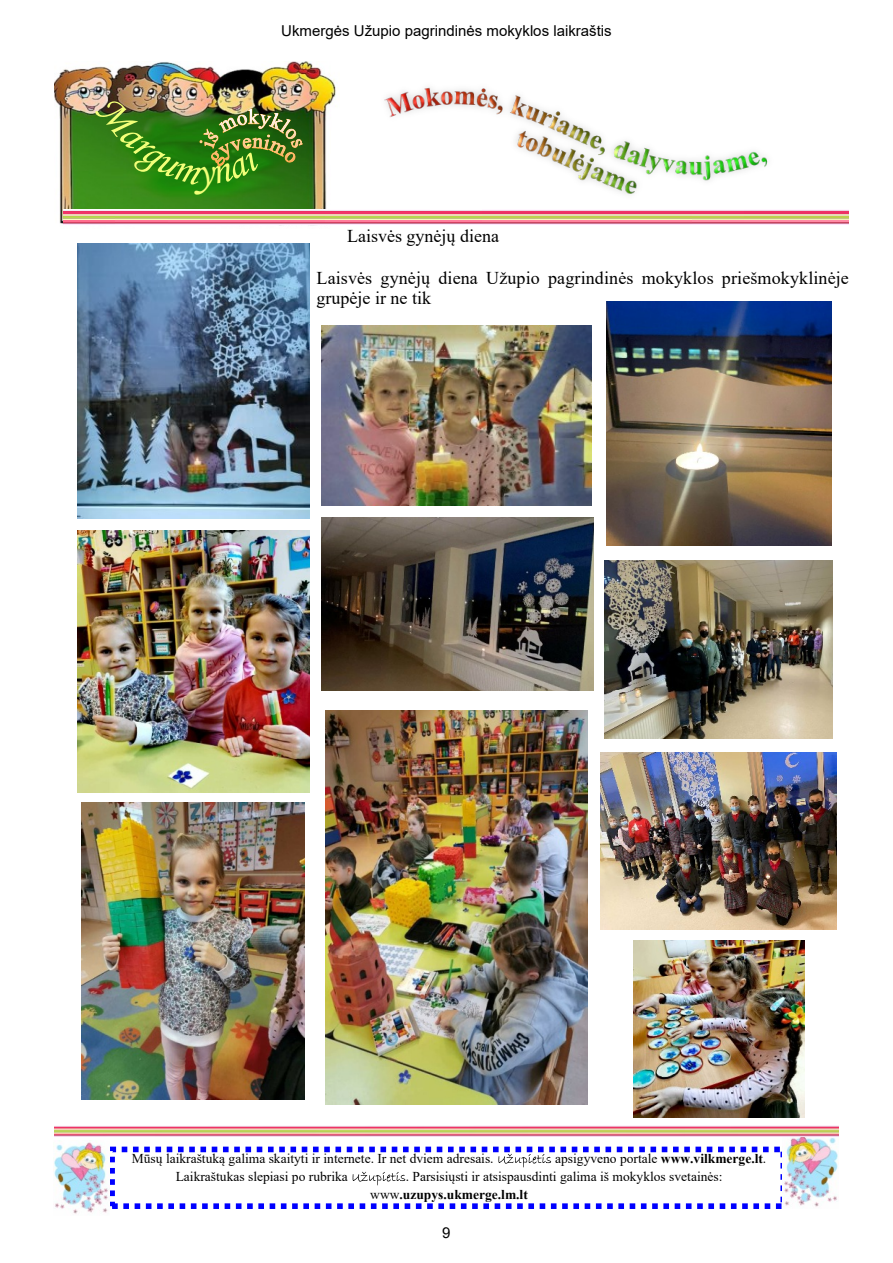
<style>
.page{position:relative;width:893px;height:1263px;background:#fff}
.page>*{position:absolute;margin:0;border:0;box-sizing:border-box;transform-origin:0 0}
.t1{font:42.6px "Monotype Corsiva";color:#f2ff78}
.t2{font:18px/20.7px "Times New Roman";letter-spacing:.005em;color:#000}
.t3{font:15px "Arial";color:#000}
.t4{font:13.5px/18px "Times New Roman";color:#000}
.s1{font-weight:700}
</style>
<div class="page">
<div style="left:109px;top:1146px;width:677px;height:63px;border:6px dashed #00f"></div>
<svg style="left:498px;top:1154px;width:53px;height:13px"></svg>
<svg style="left:353px;top:1172px;width:52px;height:13px"></svg>
<img style="left:54px;top:62px;width:285px;height:164px">
<img style="left:53px;top:1140px;width:55px;height:74px">
<img style="left:783px;top:1136px;width:56px;height:73px">
<img style="left:54px;top:1125px;width:785px;height:11px">
<img style="left:330px;top:69px;width:438px;height:141px">
<img style="left:64px;top:210px;width:785px;height:14px">
<img style="left:77px;top:243px;width:232px;height:275px">
<img style="left:321px;top:325px;width:270px;height:180px">
<img style="left:606px;top:301px;width:225px;height:244px">
<img style="left:77px;top:531px;width:232px;height:261px">
<img style="left:321px;top:518px;width:273px;height:172px">
<img style="left:605px;top:561px;width:227px;height:178px">
<img style="left:326px;top:710px;width:261px;height:394px">
<img style="left:601px;top:752px;width:236px;height:177px">
<img style="left:81px;top:802px;width:223px;height:297px">
<img style="left:633px;top:940px;width:171px;height:178px">
<img style="left:95px;top:94px;width:208px;height:92px">
<h1 class="t1" style="left:196px;top:155px;width:19px">y</h1>
<p class="t3" style="left:281px;top:25px;width:332px">Ukmergės Užupio pagrindinės mokyklos laikraštis</p>
<h2 class="t2" style="left:347px;top:228px;width:154px">Laisvės gynėjų diena</h2>
<h2 class="t2" style="left:317px;top:269px;width:534px">Laisvės gynėjų diena Užupio pagrindinės mokyklos priešmokyklinėje grupėje ir ne tik</h2>
<p class="t4" style="left:132px;top:1151px;width:363px">Mūsų laikraštuką galima skaityti ir internete. Ir net dviem adresais.</p>
<p class="t4" style="left:555px;top:1151px;width:213px">apsigyveno portale <span class="s1">www.vilkmerge.lt</span>.</p>
<p class="t4" style="left:176px;top:1169px;width:174px">Laikraštukas slepiasi po rubrika</p>
<p class="t4" style="left:370px;top:1169px;width:354px;text-indent:36px">. Parsisiųsti ir atsispausdinti galima iš mokyklos svetainės: www<span class="s1">.uzupys.ukmerge.lm.lt</span></p>
<p class="t3" style="left:442px;top:1227px;width:10px">9</p>
</div>
